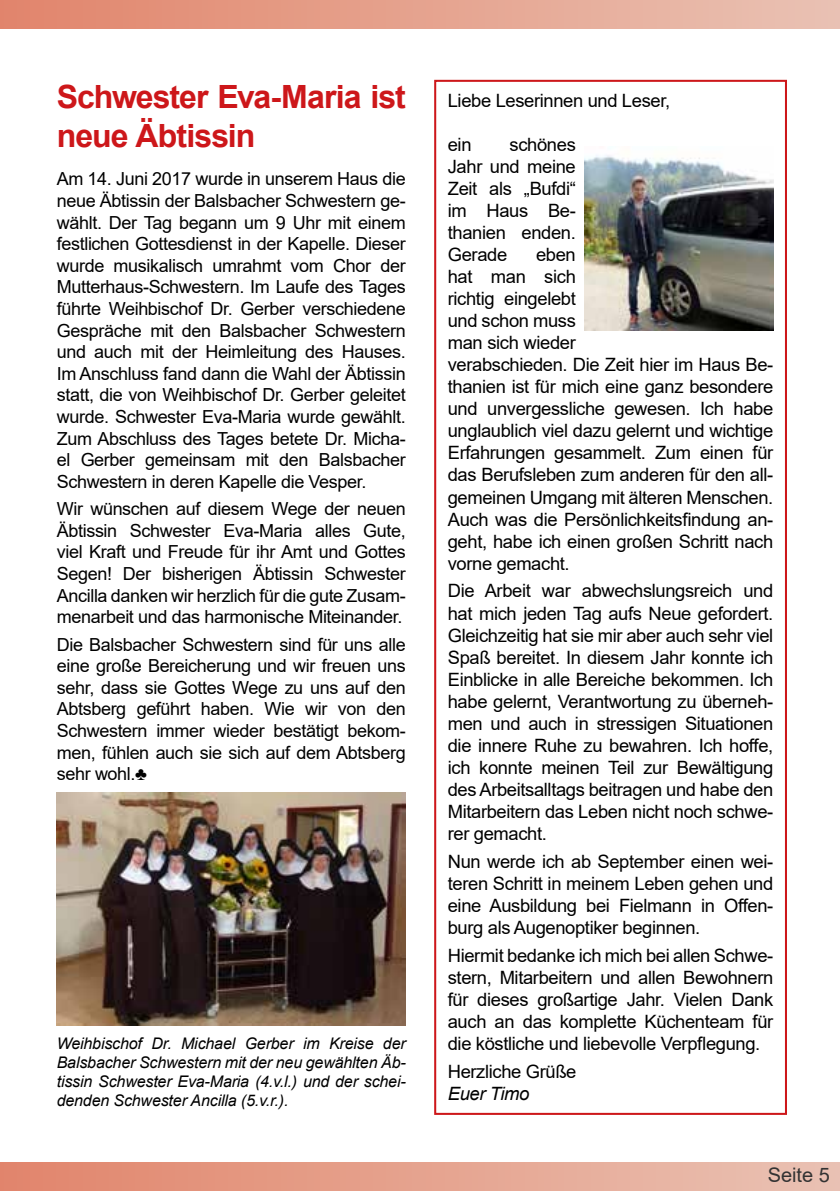
<style>
.page{position:relative;width:840px;height:1191px;background:#fff}
.page>*{position:absolute;margin:0;border:0;box-sizing:border-box;transform-origin:0 0}
.t1{font:700 32px/38.4px "Arial";letter-spacing:-.03em;color:#cd171a}
.t2{font:20px "Arial";color:#333}
.t3{font:18.4px/22px "Arial";letter-spacing:-.02em;color:#000;text-align:justify}
.t4{font:italic 18.4px "Arial";letter-spacing:-.02em;color:#000}
.t5{font:18px/21.6px "Arial";letter-spacing:-.02em;color:#000;text-align:justify}
.t6{font:italic 16px/19.2px "Arial";letter-spacing:-.01em;color:#000;text-align:justify}
</style>
<div class="page">
<div style="left:0;top:1162px;width:839px;height:28px;background:linear-gradient(to right,#e1856b,#eac2b3)"></div>
<div style="left:0;top:0;width:839px;height:29px;background:linear-gradient(to right,#e1856b,#eac2b3)"></div>
<div style="left:434px;top:80px;width:352px;height:1034px;border:2px solid #cd171a"></div>
<img style="left:584px;top:155px;width:188px;height:175px">
<img style="left:57px;top:792px;width:348px;height:233px">
<h1 class="t1" style="left:57px;top:78px;width:350px">Schwester Eva-Maria ist neue Äbtissin</h1>
<p class="t5" style="left:57px;top:168px;width:350px">Am 14. Juni 2017 wurde in unserem Haus die neue Äbtissin der Balsbacher Schwestern ge&shy;wählt. Der Tag begann um 9 Uhr mit einem festlichen Gottesdienst in der Kapelle. Dieser wurde musikalisch umrahmt vom Chor der Mutterhaus-Schwestern. Im Laufe des Tages führte Weihbischof Dr. Gerber verschiedene Gespräche mit den Balsbacher Schwestern und auch mit der Heimleitung des Hauses.<br>Im Anschluss fand dann die Wahl der Äbtissin statt, die von Weihbischof Dr. Gerber geleitet wurde. Schwester Eva-Maria wurde gewählt.<br>Zum Abschluss des Tages betete Dr. Micha&shy;el Gerber gemeinsam mit den Balsbacher Schwestern in deren Kapelle die Vesper.</p>
<p class="t5" style="left:57px;top:498px;width:350px">Wir wünschen auf diesem Wege der neuen Äbtissin Schwester Eva-Maria alles Gute, viel Kraft und Freude für ihr Amt und Gottes Segen! Der bisherigen Äbtissin Schwester Ancilla danken wir herzlich für die gute Zusam&shy;menarbeit und das harmonische Miteinander.</p>
<p class="t5" style="left:57px;top:633px;width:350px">Die Balsbacher Schwestern sind für uns alle eine große Bereicherung und wir freuen uns sehr, dass sie Gottes Wege zu uns auf den Abtsberg geführt haben. Wie wir von den Schwestern immer wieder bestätigt bekom&shy;men, fühlen auch sie sich auf dem Abtsberg sehr wohl.♣</p>
<p class="t6" style="left:57px;top:1033px;width:350px">Weihbischof Dr. Michael Gerber im Kreise der Balsbacher Schwestern mit der neu gewählten Äb&shy;tissin Schwester Eva-Maria (4.v.l.) und der schei&shy;denden Schwester Ancilla (5.v.r.).</p>
<p class="t3" style="left:447px;top:89px;width:224px">Liebe Leserinnen und Leser,</p>
<p class="t3" style="left:447px;top:133px;width:25px">ein</p>
<p class="t3" style="left:447px;top:133px;width:129px;text-indent:62px">schönes Jahr und meine Zeit als „Bufdi“ im Haus Be&shy;thanien enden.<br>Gerade</p>
<p class="t3" style="left:447px;top:243px;width:327px;text-align:left;text-indent:88px">eben<br>hat man sich<br>richtig eingelebt<br>und schon muss<br>man sich wieder<br>verabschieden. Die Zeit hier im Haus Be&shy;thanien ist für mich eine ganz besondere und unvergessliche gewesen. Ich habe unglaublich viel dazu gelernt und wichtige<br>Erfahrungen gesammelt. Zum einen für das Berufsleben zum anderen für den all&shy;gemeinen Umgang mit älteren Menschen.<br>Auch was die Persönlichkeitsfindung an&shy;geht, habe ich einen großen Schritt nach vorne gemacht.</p>
<p class="t3" style="left:447px;top:580px;width:327px">Die Arbeit war abwechslungsreich und hat mich jeden Tag aufs Neue gefordert.<br>Gleichzeitig hat sie mir aber auch sehr viel Spaß bereitet. In diesem Jahr konnte ich Einblicke in alle Bereiche bekommen. Ich habe gelernt, Verantwortung zu überneh&shy;men und auch in stressigen Situationen die innere Ruhe zu bewahren. Ich hoffe, ich konnte meinen Teil zur Bewältigung des Arbeitsalltags beitragen und habe den Mitarbeitern das Leben nicht noch schwe&shy;rer gemacht.</p>
<p class="t3" style="left:447px;top:850px;width:327px">Nun werde ich ab September einen wei&shy;teren Schritt in meinem Leben gehen und eine Ausbildung bei Fielmann in Offen&shy;burg als Augenoptiker beginnen.</p>
<p class="t3" style="left:447px;top:944px;width:327px">Hiermit bedanke ich mich bei allen Schwe&shy;stern, Mitarbeitern und allen Bewohnern für dieses großartige Jahr. Vielen Dank auch an das komplette Küchenteam für die köstliche und liebevolle Verpflegung.</p>
<p class="t3" style="left:447px;top:1060px;width:130px">Herzliche Grüße</p>
<p class="t4" style="left:447px;top:1081px;width:83px">Euer Timo</p>
<p class="t2" style="left:767px;top:1161px;width:64px">Seite 5</p>
</div>
